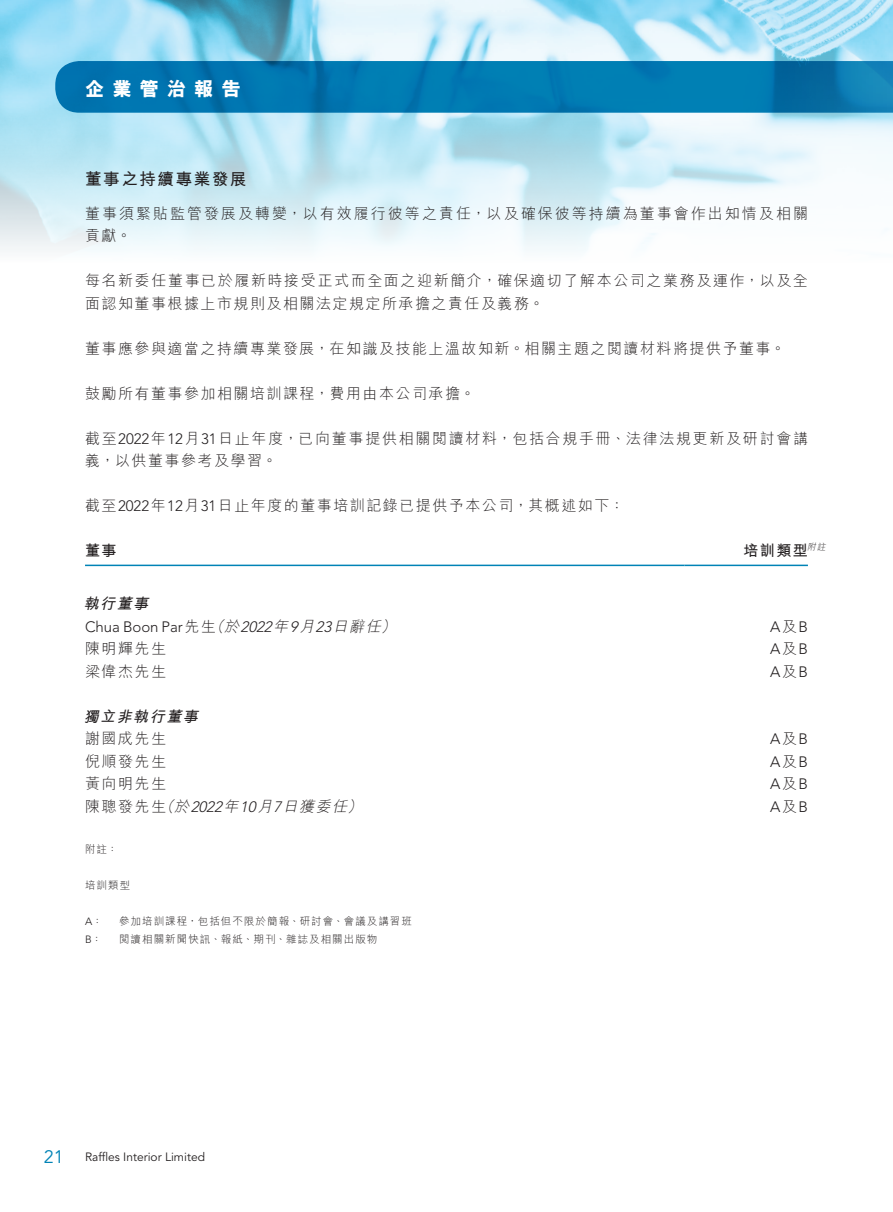
<style>
.page{position:relative;width:893px;height:1212px;background:#fff}
.page>*{position:absolute;margin:0;border:0;box-sizing:border-box;transform-origin:0 0}
.t1{font:800 19.5px "M Hei HK";letter-spacing:.4em;color:#fff}
.t2{font:18px "Avenir LT Std";color:#0083b6}
.t3{font:700 16.5px "M Hei HK";letter-spacing:.1em;color:#231f20}
.t4{font:300 15px/22.5px "M Hei HK";letter-spacing:.1em;color:#231f20}
.t5{font:300 15px/22.5px "M Hei HK";letter-spacing:.135em;color:#231f20}
.t6{font:300 15px "Avenir LT Std";color:#231f20}
.t7{font:italic 300 15px "Avenir LT Std";color:#231f20}
.t8{font:italic 300 15px "M Hei HK";color:#231f20}
.t9{font:italic 700 15px "M Hei HK";color:#231f20}
.t10{font:700 15px "M Hei HK";letter-spacing:.1em;color:#231f20}
.t11{font:12px "Avenir LT Std";color:#231f20}
.t12{font:300 10.5px "M Hei HK";letter-spacing:.1em;color:#231f20}
.t13{font:300 10.5px "Avenir LT Std";color:#231f20}
.s1{font-family:"Avenir LT Std"}
.s2{font-family:"M Hei HK"}
</style>
<div class="page">
<img style="left:0;top:0;width:893px;height:251px">
<svg style="left:55px;top:61px;width:838px;height:52px;background:#0379b0"></svg>
<hr style="left:85px;top:565px;width:600px;height:1px;background:#0083b6">
<hr style="left:685px;top:565px;width:123px;height:1px;background:#0083b6">
<h1 class="t1" style="left:85px;top:79px;width:158px">企業管治報告</h1>
<p class="t3" style="left:85px;top:167px;width:163px">董事之持續專業發展</p>
<p class="t5" style="left:85px;top:202px;width:724px">董事須緊貼監管發展及轉變，以有效履行彼等之責任，以及確保彼等持續為董事會作出知情及相關貢獻。</p>
<p class="t4" style="left:85px;top:269px;width:724px">每名新委任董事已於履新時接受正式而全面之迎新簡介，確保適切了解本公司之業務及運作，以及全面認知董事根據上市規則及相關法定規定所承擔之責任及義務。</p>
<p class="t4" style="left:85px;top:337px;width:702px">董事應參與適當之持續專業發展，在知識及技能上溫故知新。相關主題之閱讀材料將提供予董事。</p>
<p class="t4" style="left:85px;top:382px;width:392px">鼓勵所有董事參加相關培訓課程，費用由本公司承擔。</p>
<p class="t4" style="left:85px;top:427px;width:725px">截至<span class="s1">2022</span>年<span class="s1">12</span>月<span class="s1">31</span>日止年度，已向董事提供相關閱讀材料，包括合規手冊、法律法規更新及研討會講義，以供董事參考及學習。</p>
<p class="t4" style="left:85px;top:494px;width:541px">截至<span class="s1">2022</span>年<span class="s1">12</span>月<span class="s1">31</span>日止年度的董事培訓記錄已提供予本公司，其概述如下：</p>
<p class="t10" style="left:743px;top:540px;width:85px">培訓類型<sup>附註</sup></p>
<p class="t10" style="left:85px;top:540px;width:33px">董事</p>
<p class="t9" style="left:84px;top:593px;width:70px">執行董事</p>
<p class="t8" style="left:209px;top:618px;width:20px">（</p>
<p class="t8" style="left:381px;top:618px;width:20px">）</p>
<p class="t8" style="left:333px;top:618px;width:53px">日辭任</p>
<p class="t8" style="left:273px;top:618px;width:30px">年<span class="s1">9</span></p>
<p class="t6" style="left:85px;top:618px;width:132px">Chua Boon Par<span class="s2">先生</span></p>
<p class="t7" style="left:224px;top:618px;width:53px"><span class="s2">於</span>2022</p>
<p class="t7" style="left:299px;top:618px;width:37px"><span class="s2">月</span>23</p>
<p class="t6" style="left:770px;top:618px;width:39px">A<span class="s2">及</span>B</p>
<p class="t4" style="left:85px;top:637px;width:82px">陳明輝先生</p>
<p class="t6" style="left:770px;top:640px;width:39px">A<span class="s2">及</span>B</p>
<p class="t4" style="left:85px;top:660px;width:82px">梁偉杰先生</p>
<p class="t9" style="left:84px;top:705px;width:120px">獨立非執行董事</p>
<p class="t6" style="left:770px;top:663px;width:39px">A<span class="s2">及</span>B</p>
<p class="t4" style="left:85px;top:727px;width:82px">謝國成先生</p>
<p class="t6" style="left:770px;top:730px;width:39px">A<span class="s2">及</span>B</p>
<p class="t4" style="left:85px;top:750px;width:82px">倪順發先生</p>
<p class="t6" style="left:770px;top:753px;width:39px">A<span class="s2">及</span>B</p>
<p class="t4" style="left:85px;top:772px;width:82px">黃向明先生</p>
<p class="t6" style="left:770px;top:775px;width:39px">A<span class="s2">及</span>B</p>
<p class="t8" style="left:159px;top:798px;width:20px">（</p>
<p class="t8" style="left:347px;top:798px;width:20px">）</p>
<p class="t8" style="left:283px;top:798px;width:69px">日獲委任</p>
<p class="t4" style="left:85px;top:795px;width:82px">陳聰發先生</p>
<p class="t12" style="left:85px;top:843px;width:34px">附註：</p>
<p class="t12" style="left:85px;top:879px;width:47px">培訓類型</p>
<p class="t12" style="left:119px;top:915px;width:294px">參加培訓課程，包括但不限於簡報、研討會、會議及講習班</p>
<p class="t7" style="left:223px;top:798px;width:37px"><span class="s2">年</span>10</p>
<p class="t7" style="left:174px;top:798px;width:53px"><span class="s2">於</span>2022</p>
<p class="t8" style="left:257px;top:798px;width:30px">月<span class="s1">7</span></p>
<p class="t13" style="left:85px;top:915px;width:19px">A<span class="s2">：</span></p>
<p class="t6" style="left:770px;top:798px;width:39px">A<span class="s2">及</span>B</p>
<p class="t13" style="left:85px;top:933px;width:19px">B<span class="s2">：</span></p>
<p class="t12" style="left:119px;top:933px;width:260px">閱讀相關新聞快訊、報紙、期刊、雜誌及相關出版物</p>
<p class="t2" style="left:44px;top:1146px;width:22px">21</p>
<p class="t11" style="left:85px;top:1150px;width:122px">Raffles Interior Limited</p>
</div>
